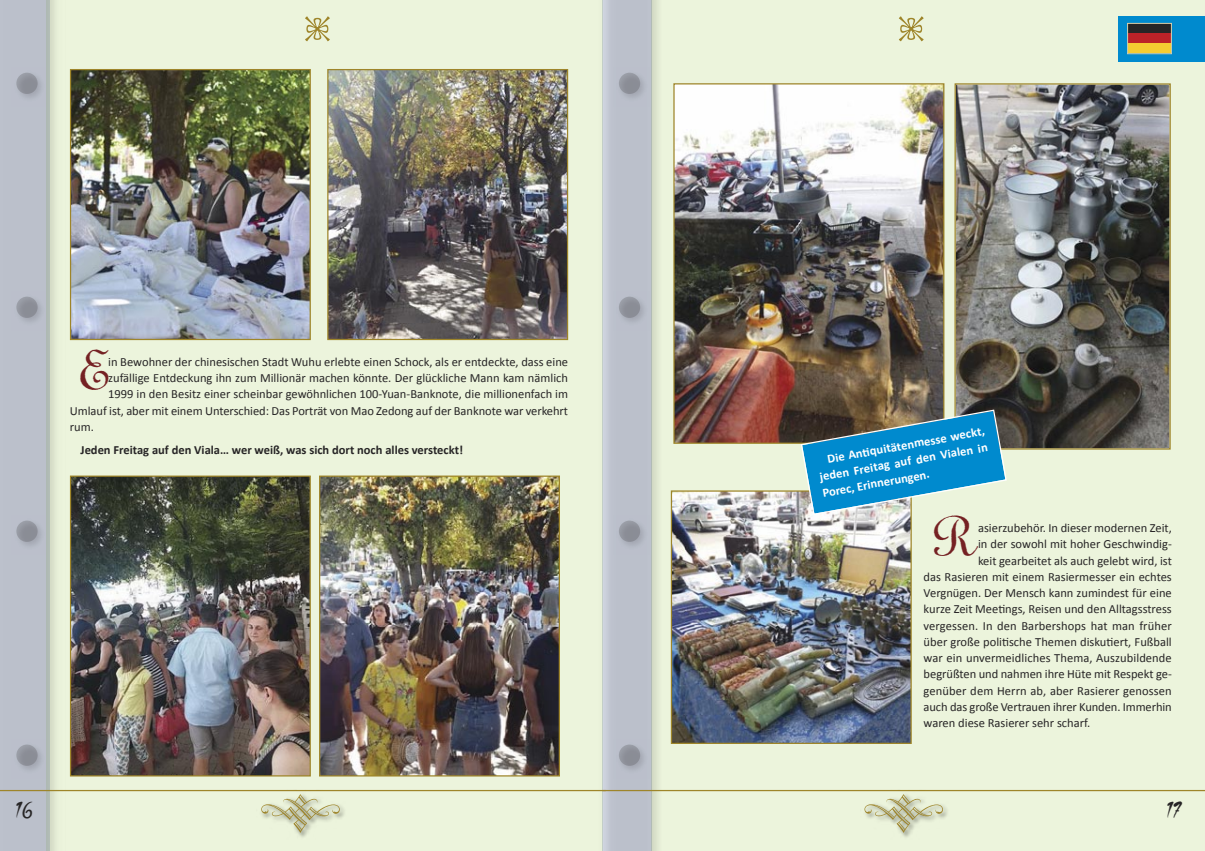
<style>
.page{position:relative;width:1205px;height:851px;background:#fff}
.page>*{position:absolute;margin:0;border:0;box-sizing:border-box;transform-origin:0 0}
.t1{font:41px "Annabel Antique Script";color:#752123}
.t2{font:15px "Bonogoda";color:#272526}
.t3{font:12.5px "Calibri";color:#272526}
.t4{font:700 12.5px/16.2px "Calibri";color:#fff;text-align:justify}
.t5{font:700 12.5px "Calibri";color:#272526}
</style>
<div class="page">
<div style="left:651px;top:0;width:554px;height:850px;background:#ecf4dc"></div>
<div style="left:46px;top:0;width:556px;height:850px;background:#ecf4dc"></div>
<img style="left:597px;top:0;width:71px;height:850px">
<div style="left:602px;top:0;width:49px;height:850px;background:#314a81;opacity:.2"></div>
<img style="left:614px;top:67px;width:38px;height:39px">
<div style="left:619px;top:73px;width:21px;height:21px;background:#272526;border-radius:50%;opacity:.2"></div>
<img style="left:614px;top:291px;width:38px;height:39px">
<div style="left:619px;top:296px;width:21px;height:22px;background:#272526;border-radius:50%;opacity:.2"></div>
<img style="left:614px;top:515px;width:38px;height:39px">
<div style="left:619px;top:520px;width:21px;height:22px;background:#272526;border-radius:50%;opacity:.2"></div>
<img style="left:614px;top:739px;width:38px;height:38px">
<div style="left:619px;top:744px;width:21px;height:21px;background:#272526;border-radius:50%;opacity:.2"></div>
<hr style="left:602px;top:789px;width:603px;height:2px;background:#9e852a">
<img style="left:860px;top:789px;width:92px;height:48px">
<svg style="left:864px;top:794px;width:79px;height:38px"></svg>
<img style="left:49px;top:0;width:16px;height:850px">
<div style="left:0;top:0;width:49px;height:850px;background:#bbc0cb"></div>
<img style="left:19px;top:67px;width:31px;height:39px">
<div style="left:16px;top:73px;width:22px;height:21px;background:#272526;border-radius:50%;opacity:.2"></div>
<img style="left:19px;top:291px;width:31px;height:39px">
<div style="left:16px;top:296px;width:22px;height:22px;background:#272526;border-radius:50%;opacity:.2"></div>
<img style="left:20px;top:515px;width:30px;height:39px">
<div style="left:16px;top:520px;width:22px;height:22px;background:#272526;border-radius:50%;opacity:.2"></div>
<img style="left:17px;top:739px;width:33px;height:38px">
<div style="left:16px;top:744px;width:22px;height:21px;background:#272526;border-radius:50%;opacity:.2"></div>
<hr style="left:0;top:789px;width:606px;height:2px;background:#9e852a">
<img style="left:257px;top:789px;width:92px;height:48px">
<svg style="left:261px;top:794px;width:79px;height:38px"></svg>
<svg style="left:899px;top:16px;width:24px;height:25px"></svg>
<svg style="left:305px;top:16px;width:25px;height:25px"></svg>
<div style="left:1118px;top:16px;width:87px;height:45px;background:#008ace"></div>
<div style="left:1128px;top:24px;width:43px;height:9px;background:#262526"></div>
<div style="left:1128px;top:33px;width:43px;height:10px;background:#bb2228"></div>
<div style="left:1128px;top:43px;width:43px;height:10px;background:#f3cc31"></div>
<div style="left:1127px;top:23px;width:45px;height:31px;border:1px solid #d8ceaa"></div>
<img style="left:72px;top:477px;width:237px;height:297px">
<div style="left:70px;top:475px;width:241px;height:301px;border:1px solid #9e852a"></div>
<img style="left:321px;top:477px;width:237px;height:297px">
<div style="left:319px;top:475px;width:241px;height:301px;border:1px solid #9e852a"></div>
<img style="left:673px;top:492px;width:237px;height:249px">
<div style="left:671px;top:490px;width:241px;height:253px;border:1px solid #9e852a"></div>
<img style="left:72px;top:71px;width:237px;height:267px">
<div style="left:70px;top:69px;width:241px;height:271px;border:1px solid #9e852a"></div>
<img style="left:329px;top:71px;width:237px;height:267px">
<div style="left:327px;top:69px;width:241px;height:271px;border:1px solid #9e852a"></div>
<img style="left:675px;top:85px;width:267px;height:357px">
<div style="left:673px;top:83px;width:271px;height:361px;border:1px solid #9e852a"></div>
<img style="left:956px;top:85px;width:213px;height:362px">
<div style="left:954px;top:83px;width:217px;height:366px;border:1px solid #9e852a"></div>
<svg style="left:800px;top:409px;width:207px;height:106px;background:#4193b7"></svg>
<p class="t1" style="left:81px;top:349px;width:29px">E</p>
<p class="t3" style="left:108px;top:354px;width:461px">in Bewohner der chinesischen Stadt Wuhu erlebte einen Schock, als er entdeckte, dass eine</p>
<p class="t3" style="left:108px;top:370px;width:461px">zufällige Entdeckung ihn zum Millionär machen könnte. Der glückliche Mann kam nämlich</p>
<p class="t3" style="left:108px;top:386px;width:461px">1999 in den Besitz einer scheinbar gewöhnlichen 100-Yuan-Banknote, die millionenfach im</p>
<p class="t3" style="left:70px;top:402px;width:500px">Umlauf ist, aber mit einem Unterschied: Das Porträt von Mao Zedong auf der Banknote war verkehrt</p>
<p class="t3" style="left:70px;top:419px;width:26px">rum.</p>
<p class="t5" style="left:81px;top:444px;width:384px">Jeden Freitag auf den Viala… wer weiß, was sich dort noch alles versteckt!</p>
<p class="t4" style="left:816px;top:453px;width:172px;text-indent:11px;rotate:-10deg">Die Antiquitätenmesse weckt, jeden Freitag auf den Vialen in Porec, Erinnerungen.</p>
<p class="t1" style="left:934px;top:516px;width:45px">R</p>
<p class="t3" style="left:978px;top:520px;width:195px">asierzubehör. In dieser modernen Zeit,</p>
<p class="t3" style="left:978px;top:536px;width:195px">in der sowohl mit hoher Geschwindig-</p>
<p class="t3" style="left:978px;top:552px;width:195px">keit gearbeitet als auch gelebt wird, ist</p>
<p class="t3" style="left:923px;top:569px;width:250px">das Rasieren mit einem Rasiermesser ein echtes</p>
<p class="t3" style="left:923px;top:585px;width:250px">Vergnügen. Der Mensch kann zumindest für eine</p>
<p class="t3" style="left:923px;top:601px;width:250px">kurze Zeit Meetings, Reisen und den Alltagsstress</p>
<p class="t3" style="left:923px;top:617px;width:250px">vergessen. In den Barbershops hat man früher</p>
<p class="t3" style="left:923px;top:634px;width:250px">über große politische Themen diskutiert, Fußball</p>
<p class="t3" style="left:923px;top:650px;width:250px">war ein unvermeidliches Thema, Auszubildende</p>
<p class="t3" style="left:923px;top:666px;width:250px">begrüßten und nahmen ihre Hüte mit Respekt ge-</p>
<p class="t3" style="left:923px;top:682px;width:250px">genüber dem Herrn ab, aber Rasierer genossen</p>
<p class="t3" style="left:923px;top:699px;width:250px">auch das große Vertrauen ihrer Kunden. Immerhin</p>
<p class="t3" style="left:923px;top:715px;width:168px">waren diese Rasierer sehr scharf.</p>
<p class="t2" style="left:16px;top:804px;width:18px">16</p>
<p class="t2" style="left:1167px;top:804px;width:16px">17</p>
</div>
